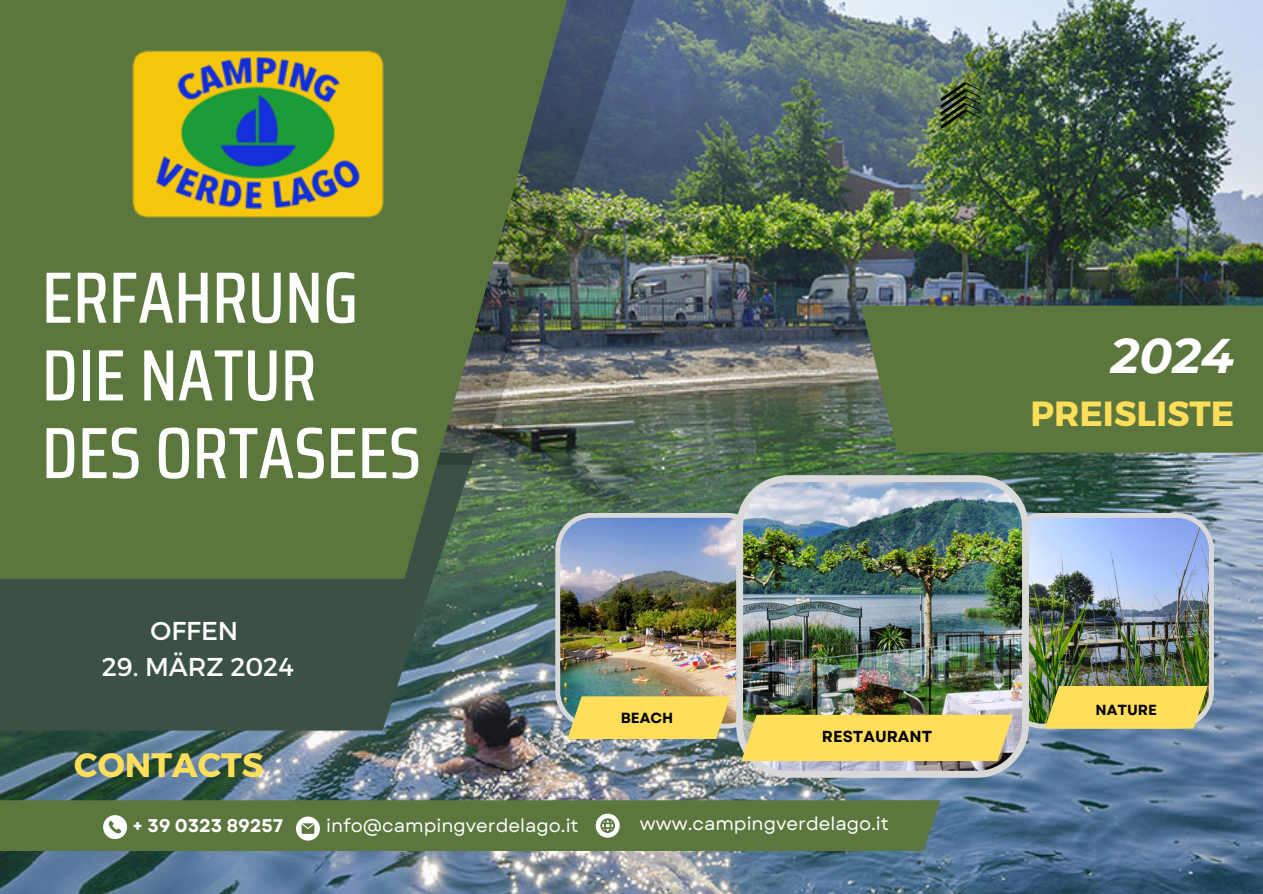
<style>
.page{position:relative;width:1263px;height:894px;background:#fff}
.page>*{position:absolute;margin:0;border:0;box-sizing:border-box;transform-origin:0 0}
.t1{font:500 72.6px "Saira Condensed";color:#fff}
.t2{font:italic 700 48.45px "Montserrat";color:#fff}
.t3{font:700 34.95px "Montserrat";color:#ffde59}
.t4{font:700 33.75px "Montserrat";color:#ffde59}
.t5{font:25.8px "Montserrat";color:#fff}
.t6{font:18.3px "Garet";color:#fff}
.t7{font:700 18.3px "Garet";color:#fff}
.t8{font:700 15.9px "Garet";color:#000}
.t9{font:700 14.7px "Garet";color:#000}
</style>
<div class="page">
<img style="left:0;top:0;width:1263px;height:893px">
<svg style="left:0;top:578px;width:475px;height:152px;background:#3f554b"></svg>
<img style="left:567px;top:0;width:80px;height:464px">
<svg style="left:0;top:0;width:567px;height:578px;background:#5a7341"></svg>
<div style="left:861px;top:305px;width:402px;height:147px;background:#5c773e"></div>
<div style="left:0;top:800px;width:940px;height:50px;background:#5c773e"></div>
<svg style="left:103px;top:814px;width:24px;height:24px"></svg>
<svg style="left:296px;top:816px;width:24px;height:24px"></svg>
<svg style="left:596px;top:813px;width:23px;height:24px"></svg>
<img style="left:736px;top:475px;width:293px;height:302px">
<img style="left:555px;top:512px;width:659px;height:248px">
<img style="left:940px;top:82px;width:40px;height:46px">
<img style="left:127px;top:43px;width:263px;height:181px">
<p class="t1" style="left:42px;top:240px;width:318px">ERFAHRUNG</p>
<p class="t1" style="left:42px;top:318px;width:276px">DIE NATUR</p>
<p class="t1" style="left:42px;top:395px;width:381px">DES ORTASEES</p>
<p class="t5" style="left:151px;top:613px;width:89px">OFFEN</p>
<p class="t5" style="left:102px;top:649px;width:194px">29. MÄRZ 2024</p>
<p class="t4" style="left:74px;top:742px;width:191px">CONTACTS</p>
<p class="t7" style="left:132px;top:812px;width:152px">+ 39 0323 89257</p>
<p class="t9" style="left:621px;top:707px;width:54px">BEACH</p>
<p class="t8" style="left:822px;top:724px;width:112px">RESTAURANT</p>
<p class="t6" style="left:326px;top:811px;width:254px">info@campingverdelago.it</p>
<p class="t6" style="left:640px;top:810px;width:251px">www.campingverdelago.it</p>
<p class="t2" style="left:1111px;top:326px;width:125px">2024</p>
<p class="t3" style="left:1030px;top:391px;width:205px">PREISLISTE</p>
<p class="t9" style="left:1095px;top:698px;width:63px">NATURE</p>
</div>
